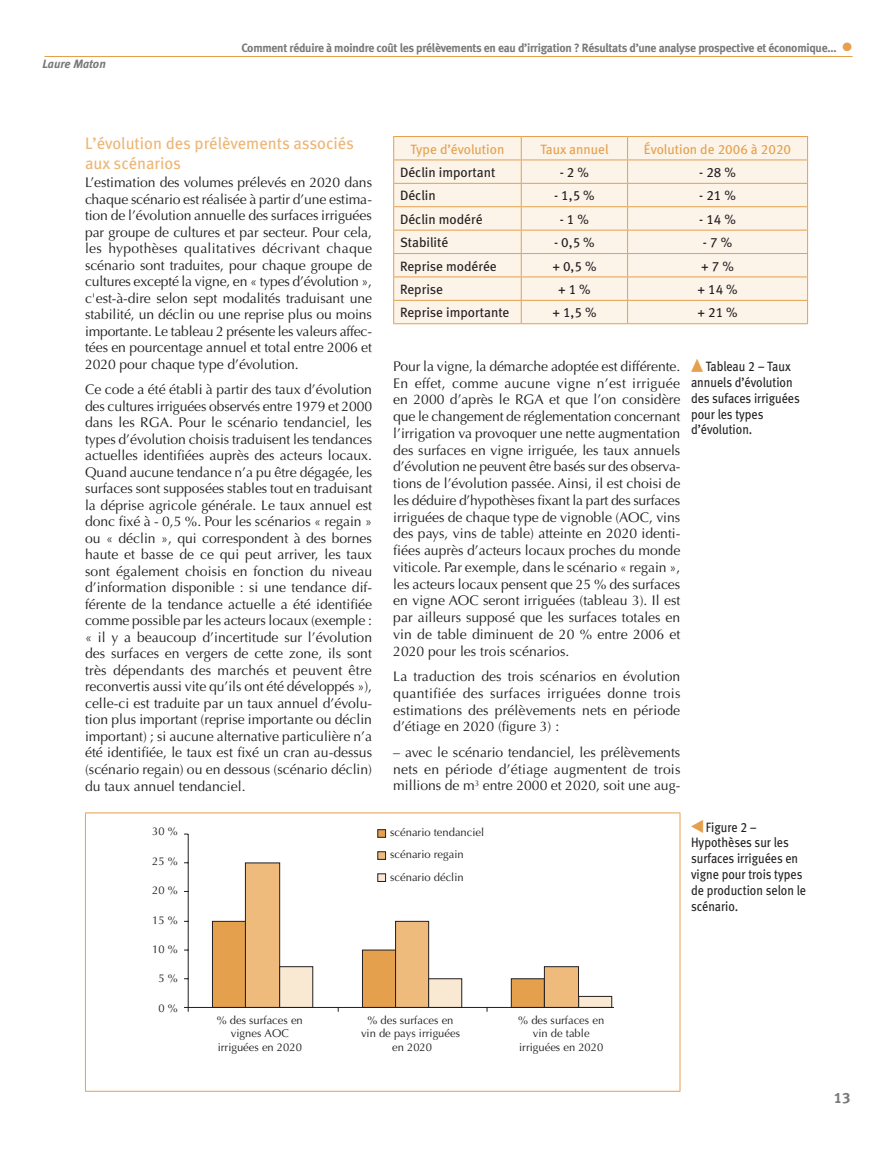
<style>
.page{position:relative;width:893px;height:1149px;background:#fff}
.page>*{position:absolute;margin:0;border:0;box-sizing:border-box;transform-origin:0 0}
.Titre_2{font:16.5px/19.5px "Meta Book LF";color:#edb675}
.t1{font:15px "Meta Bold LF";color:#76787b}
.Texte_courant{font:13.95px/16.5px "Optima";color:#231f20;text-align:justify}
.Légende_en_marge{font:13.5px/15.8px "Meta Book LF";color:#231f20;scale:.9 1}
.tableau{font:13.5px "Meta Book LF";color:#231f20}
.tetiere_tableau{font:13.5px "Meta Book LF";color:#e5a04d}
.t2{font:12px "Meta Bold LF";letter-spacing:-.02em;color:#76787b}
._00_Folio{font:italic 700 12px "Meta";color:#76787b}
.t3{font:11.25px/13.5px "Optima";color:#231f20;text-align:center}
</style>
<div class="page">
<hr style="left:45px;top:56px;width:807px;height:1px;background:#e5a04d">
<div style="left:394px;top:137px;width:413px;height:186px;background:#fcf4e9"></div>
<hr style="left:393px;top:136px;width:128px;height:1px;background:#e5a04d">
<hr style="left:521px;top:136px;width:107px;height:1px;background:#e5a04d">
<hr style="left:628px;top:136px;width:180px;height:1px;background:#e5a04d">
<hr style="left:393px;top:159px;width:128px;height:1px;background:#e5a04d">
<hr style="left:521px;top:159px;width:107px;height:1px;background:#e5a04d">
<hr style="left:628px;top:159px;width:180px;height:1px;background:#e5a04d">
<hr style="left:393px;top:183px;width:128px;height:1px;background:#e5a04d">
<hr style="left:521px;top:183px;width:107px;height:1px;background:#e5a04d">
<hr style="left:628px;top:183px;width:180px;height:1px;background:#e5a04d">
<hr style="left:393px;top:206px;width:128px;height:1px;background:#e5a04d">
<hr style="left:521px;top:206px;width:107px;height:1px;background:#e5a04d">
<hr style="left:628px;top:206px;width:180px;height:1px;background:#e5a04d">
<hr style="left:393px;top:230px;width:128px;height:1px;background:#e5a04d">
<hr style="left:521px;top:230px;width:107px;height:1px;background:#e5a04d">
<hr style="left:628px;top:230px;width:180px;height:1px;background:#e5a04d">
<hr style="left:393px;top:253px;width:128px;height:1px;background:#e5a04d">
<hr style="left:521px;top:253px;width:107px;height:1px;background:#e5a04d">
<hr style="left:628px;top:253px;width:180px;height:1px;background:#e5a04d">
<hr style="left:393px;top:276px;width:128px;height:1px;background:#e5a04d">
<hr style="left:521px;top:276px;width:107px;height:1px;background:#e5a04d">
<hr style="left:628px;top:276px;width:180px;height:1px;background:#e5a04d">
<hr style="left:393px;top:300px;width:128px;height:1px;background:#e5a04d">
<svg style="left:393px;top:137px;width:1px;height:186px"></svg>
<hr style="left:521px;top:300px;width:107px;height:1px;background:#e5a04d">
<svg style="left:521px;top:137px;width:1px;height:186px"></svg>
<hr style="left:628px;top:300px;width:180px;height:1px;background:#e5a04d">
<svg style="left:627px;top:137px;width:1px;height:186px"></svg>
<svg style="left:807px;top:137px;width:1px;height:186px"></svg>
<hr style="left:393px;top:323px;width:128px;height:1px;background:#e5a04d">
<hr style="left:521px;top:323px;width:107px;height:1px;background:#e5a04d">
<hr style="left:628px;top:323px;width:180px;height:1px;background:#e5a04d">
<hr style="left:85px;top:812px;width:595px;height:1px;background:#e5a04d">
<hr style="left:85px;top:813px;width:1px;height:277px;background:#e5a04d">
<hr style="left:680px;top:813px;width:1px;height:277px;background:#e5a04d">
<hr style="left:85px;top:1090px;width:595px;height:1px;background:#e5a04d">
<svg style="left:212px;top:862px;width:101px;height:144px"></svg>
<svg style="left:362px;top:920px;width:100px;height:86px"></svg>
<svg style="left:511px;top:966px;width:101px;height:40px"></svg>
<hr style="left:188px;top:833px;width:1px;height:174px;background:#231f20">
<hr style="left:188px;top:1006px;width:425px;height:1px;background:#231f20">
<svg style="left:184px;top:1006px;width:5px;height:5px"></svg>
<svg style="left:377px;top:829px;width:9px;height:8px"></svg>
<svg style="left:377px;top:851px;width:9px;height:8px"></svg>
<svg style="left:377px;top:873px;width:9px;height:8px"></svg>
<p class="_00_Folio" style="left:43px;top:57px;width:65px">Laure Maton</p>
<p class="t2" style="left:241px;top:41px;width:597px">Comment réduire à moindre coût les prélèvements en eau d’irrigation ? Résultats d’une analyse prospective et économique...</p>
<p class="Titre_2" style="left:85px;top:133px;width:270px">L’évolution des prélèvements associés aux scénarios</p>
<p class="Texte_courant" style="left:85px;top:174px;width:289px">L’estimation des volumes prélevés en 2020 dans chaque scénario est réalisée à partir d’une estima&shy;tion de l’évolution annuelle des surfaces irriguées par groupe de cultures et par secteur. Pour cela, les hypothèses qualitatives décrivant chaque scénario sont traduites, pour chaque groupe de cultures excepté la vigne, en « types d’évolution », c'est-à-dire selon sept modalités traduisant une stabilité, un déclin ou une reprise plus ou moins importante. Le tableau 2 présente les valeurs affec&shy;tées en pourcentage annuel et total entre 2006 et 2020 pour chaque type d’évolution.</p>
<p class="Texte_courant" style="left:85px;top:381px;width:289px">Ce code a été établi à partir des taux d’évolution des cultures irriguées observés entre 1979 et 2000 dans les RGA. Pour le scénario tendanciel, les types d’évolution choisis traduisent les tendances actuelles identifiées auprès des acteurs locaux.<br>Quand aucune tendance n’a pu être dégagée, les surfaces sont supposées stables tout en traduisant la déprise agricole générale. Le taux annuel est donc fixé à - 0,5 %. Pour les scénarios « regain » ou « déclin », qui correspondent à des bornes haute et basse de ce qui peut arriver, les taux sont également choisis en fonction du niveau d’information disponible : si une tendance dif&shy;férente de la tendance actuelle a été identifiée comme possible par les acteurs locaux (exemple : « il y a beaucoup d’incertitude sur l’évolution des surfaces en vergers de cette zone, ils sont très dépendants des marchés et peuvent être reconvertis aussi vite qu’ils ont été développés »), celle-ci est traduite par un taux annuel d’évolu&shy;tion plus important (reprise importante ou déclin important) ; si aucune alternative particulière n’a été identifiée, le taux est fixé un cran au-dessus (scénario regain) ou en dessous (scénario déclin) du taux annuel tendanciel.</p>
<p class="t3" style="left:152px;top:824px;width:27px">30 %</p>
<p class="t3" style="left:152px;top:853px;width:27px">25 %</p>
<p class="t3" style="left:152px;top:883px;width:27px">20 %</p>
<p class="t3" style="left:152px;top:912px;width:27px">15 %</p>
<p class="t3" style="left:152px;top:942px;width:27px">10 %</p>
<p class="t3" style="left:159px;top:971px;width:21px">5 %</p>
<p class="t3" style="left:159px;top:1001px;width:21px">0 %</p>
<p class="tetiere_tableau" style="left:411px;top:141px;width:95px">Type d’évolution</p>
<p class="tetiere_tableau" style="left:540px;top:141px;width:70px">Taux annuel</p>
<p class="tetiere_tableau" style="left:644px;top:141px;width:149px">Évolution de 2006 à 2020</p>
<p class="tableau" style="left:400px;top:164px;width:97px">Déclin important</p>
<p class="tableau" style="left:560px;top:164px;width:31px">- 2%</p>
<p class="tableau" style="left:699px;top:164px;width:38px">- 28 %</p>
<p class="tableau" style="left:400px;top:188px;width:37px">Déclin</p>
<p class="tableau" style="left:554px;top:188px;width:42px">- 1,5 %</p>
<p class="tableau" style="left:699px;top:188px;width:38px">- 21 %</p>
<p class="tableau" style="left:400px;top:211px;width:84px">Déclin modéré</p>
<p class="tableau" style="left:560px;top:211px;width:31px">- 1%</p>
<p class="tableau" style="left:699px;top:211px;width:38px">- 14 %</p>
<p class="tableau" style="left:400px;top:234px;width:50px">Stabilité</p>
<p class="tableau" style="left:554px;top:234px;width:42px">- 0,5 %</p>
<p class="tableau" style="left:703px;top:234px;width:31px">- 7%</p>
<p class="tableau" style="left:400px;top:258px;width:98px">Reprise modérée</p>
<p class="tableau" style="left:552px;top:258px;width:46px">+ 0,5 %</p>
<p class="tableau" style="left:701px;top:258px;width:34px">+ 7%</p>
<p class="tableau" style="left:400px;top:281px;width:44px">Reprise</p>
<p class="tableau" style="left:558px;top:281px;width:34px">+ 1%</p>
<p class="tableau" style="left:697px;top:281px;width:42px">+ 14 %</p>
<p class="tableau" style="left:400px;top:304px;width:111px">Reprise importante</p>
<p class="tableau" style="left:552px;top:304px;width:46px">+ 1,5 %</p>
<p class="tableau" style="left:697px;top:304px;width:42px">+ 21 %</p>
<p class="Texte_courant" style="left:393px;top:358px;width:289px">Pour la vigne, la démarche adoptée est différente.<br>En effet, comme aucune vigne n’est irriguée en 2000 d’après le RGA et que l’on considère que le changement de réglementation concernant l’irrigation va provoquer une nette augmentation des surfaces en vigne irriguée, les taux annuels d’évolution ne peuvent être basés sur des observa&shy;tions de l’évolution passée. Ainsi, il est choisi de les déduire d’hypothèses fixant la part des surfaces irriguées de chaque type de vignoble (AOC, vins des pays, vins de table) atteinte en 2020 identi&shy;fiées auprès d’acteurs locaux proches du monde viticole. Par exemple, dans le scénario « regain », les acteurs locaux pensent que 25 % des surfaces en vigne AOC seront irriguées (tableau 3). Il est par ailleurs supposé que les surfaces totales en vin de table diminuent de 20 % entre 2006 et 2020 pour les trois scénarios.</p>
<p class="Texte_courant" style="left:393px;top:668px;width:289px">La traduction des trois scénarios en évolution quantifiée des surfaces irriguées donne trois estimations des prélèvements nets en période d’étiage en 2020 (figure 3) :</p>
<p class="Texte_courant" style="left:393px;top:743px;width:289px">– avec le scénario tendanciel, les prélèvements nets en période d’étiage augmentent de trois millions de m<sup>3</sup> entre 2000 et 2020, soit une aug-</p>
<p class="Légende_en_marge" style="left:691px;top:358px;width:122px;text-indent:15px">Tableau 2 – Taux annuels d’évolution des sufaces irriguées pour les types d’évolution.</p>
<p class="t3" style="left:390px;top:820px;width:96px;line-height:22.5px;text-align:left">scénario tendanciel scénario regain scénario déclin</p>
<p class="Légende_en_marge" style="left:691px;top:818px;width:129px;text-indent:15px">Figure 2 –<br>Hypothèses sur les surfaces irriguées en vigne pour trois types de production selon le scénario.</p>
<p class="t3" style="left:217px;top:1013px;width:87px">% des surfaces en vignes AOC irriguées en 2020</p>
<p class="t3" style="left:361px;top:1013px;width:101px">% des surfaces en vin de pays irriguées en 2020</p>
<p class="t3" style="left:518px;top:1013px;width:87px">% des surfaces en vin de table irriguées en 2020</p>
<p class="t1" style="left:834px;top:1088px;width:18px">13</p>
</div>
